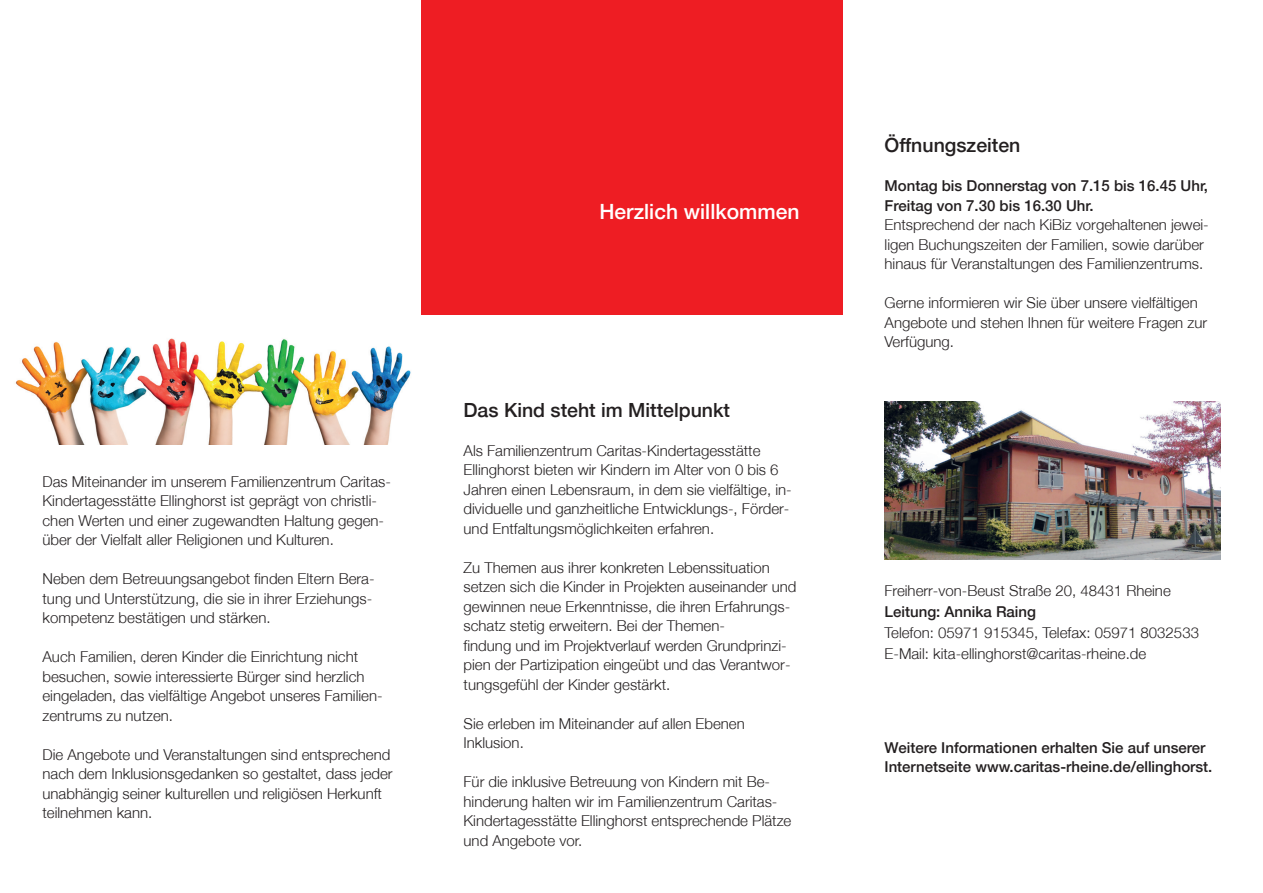
<style>
.page{position:relative;width:1263px;height:893px;background:#fff}
.page>*{position:absolute;margin:0;border:0;box-sizing:border-box;transform-origin:0 0}
.t1{font:500 21px "Helvetica Neue";color:#fff}
.CV-Fließ_10_PT_13_Pt_medium{font:500 19.5px "Helvetica Neue";color:#231f20}
.CV-Fließ_10_Pt_13_Pt_light{font:300 15px/19.5px "Helvetica Neue";color:#231f20}
.CV-Fließ_10_PT_13_Pt_medium-2{font:300 15px/19.5px "Helvetica Neue";color:#231f20}
.CV-Fließ_10_Pt_13_Pt_light-2{font:500 15px/19.5px "Helvetica Neue";color:#231f20}
.CV-Fließ_10_PT_13_Pt_medium-3{font:500 15px/19.5px "Helvetica Neue";color:#231f20}
</style>
<div class="page">
<div style="left:421px;top:0;width:422px;height:315px;background:#ee1d23"></div>
<img style="left:884px;top:402px;width:337px;height:157px">
<img style="left:15px;top:338px;width:396px;height:107px">
<p class="t1" style="left:599px;top:199px;width:201px">Herzlich willkommen</p>
<p class="CV-Fließ_10_PT_13_Pt_medium-2" style="left:43px;top:471px;width:350px">Das Miteinander im unserem Familienzentrum Caritas-Kindertagesstätte Ellinghorst ist geprägt von christli&shy;chen Werten und einer zugewandten Haltung gegen&shy;über der Vielfalt aller Religionen und Kulturen.</p>
<p class="CV-Fließ_10_Pt_13_Pt_light" style="left:43px;top:569px;width:334px">Neben dem Betreuungsangebot finden Eltern Bera&shy;tung und Unterstützung, die sie in ihrer Erziehungs&shy;kompetenz bestätigen und stärken.</p>
<p class="CV-Fließ_10_Pt_13_Pt_light" style="left:43px;top:647px;width:342px">Auch Familien, deren Kinder die Einrichtung nicht besuchen, sowie interessierte Bürger sind herzlich eingeladen, das vielfältige Angebot unseres Familien&shy;zentrums zu nutzen.</p>
<p class="CV-Fließ_10_Pt_13_Pt_light" style="left:43px;top:744px;width:352px">Die Angebote und Veranstaltungen sind entsprechend nach dem Inklusionsgedanken so gestaltet, dass jeder unabhängig seiner kulturellen und religiösen Herkunft teilnehmen kann.</p>
<p class="CV-Fließ_10_PT_13_Pt_medium" style="left:464px;top:398px;width:268px">Das Kind steht im Mittelpunkt</p>
<p class="CV-Fließ_10_PT_13_Pt_medium-2" style="left:464px;top:440px;width:330px">Als Familienzentrum Caritas-Kindertagesstätte Ellinghorst bieten wir Kindern im Alter von 0 bis 6<br>Jahren einen Lebensraum, in dem sie vielfältige, in&shy;dividuelle und ganzheitliche Entwicklungs-, Förder&shy;und Entfaltungsmöglichkeiten erfahren.</p>
<p class="CV-Fließ_10_Pt_13_Pt_light" style="left:464px;top:557px;width:334px">Zu Themen aus ihrer konkreten Lebenssituation setzen sich die Kinder in Projekten auseinander und gewinnen neue Erkenntnisse, die ihren Erfahrungs&shy;schatz stetig erweitern. Bei der Themen-<br>findung und im Projektverlauf werden Grundprinzi&shy;pien der Partizipation eingeübt und das Verantwor&shy;tungsgefühl der Kinder gestärkt.</p>
<p class="CV-Fließ_10_Pt_13_Pt_light" style="left:464px;top:713px;width:283px">Sie erleben im Miteinander auf allen Ebenen<br>Inklusion.</p>
<p class="CV-Fließ_10_Pt_13_Pt_light" style="left:464px;top:772px;width:329px">Für die inklusive Betreuung von Kindern mit Be&shy;hinderung halten wir im Familienzentrum Caritas-Kindertagesstätte Ellinghorst entsprechende Plätze und Angebote vor.</p>
<p class="CV-Fließ_10_PT_13_Pt_medium" style="left:884px;top:134px;width:137px">Öffnungszeiten</p>
<p class="CV-Fließ_10_PT_13_Pt_medium-3" style="left:884px;top:176px;width:325px">Montag bis Donnerstag von 7.15 bis 16.45 Uhr,<br>Freitag von 7.30 bis 16.30 Uhr.</p>
<p class="CV-Fließ_10_Pt_13_Pt_light" style="left:884px;top:215px;width:326px">Entsprechend der nach KiBiz vorgehaltenen jewei&shy;ligen Buchungszeiten der Familien, sowie darüber hinaus für Veranstaltungen des Familienzentrums.</p>
<p class="CV-Fließ_10_Pt_13_Pt_light" style="left:884px;top:293px;width:324px">Gerne informieren wir Sie über unsere vielfältigen<br>Angebote und stehen Ihnen für weitere Fragen zur<br>Verfügung.</p>
<p class="CV-Fließ_10_Pt_13_Pt_light" style="left:884px;top:581px;width:288px">Freiherr-von-Beust Straße 20, 48431 Rheine</p>
<p class="CV-Fließ_10_Pt_13_Pt_light-2" style="left:884px;top:602px;width:153px">Leitung: Annika Raing</p>
<p class="CV-Fließ_10_Pt_13_Pt_light" style="left:884px;top:623px;width:316px">Telefon: 05971 915345, Telefax: 05971 8032533</p>
<p class="CV-Fließ_10_Pt_13_Pt_light" style="left:884px;top:644px;width:263px">E-Mail: kita-ellinghorst@caritas-rheine.de</p>
<p class="CV-Fließ_10_Pt_13_Pt_light-2" style="left:884px;top:737px;width:329px">Weitere Informationen erhalten Sie auf unserer<br>Internetseite www.caritas-rheine.de/ellinghorst.</p>
</div>
